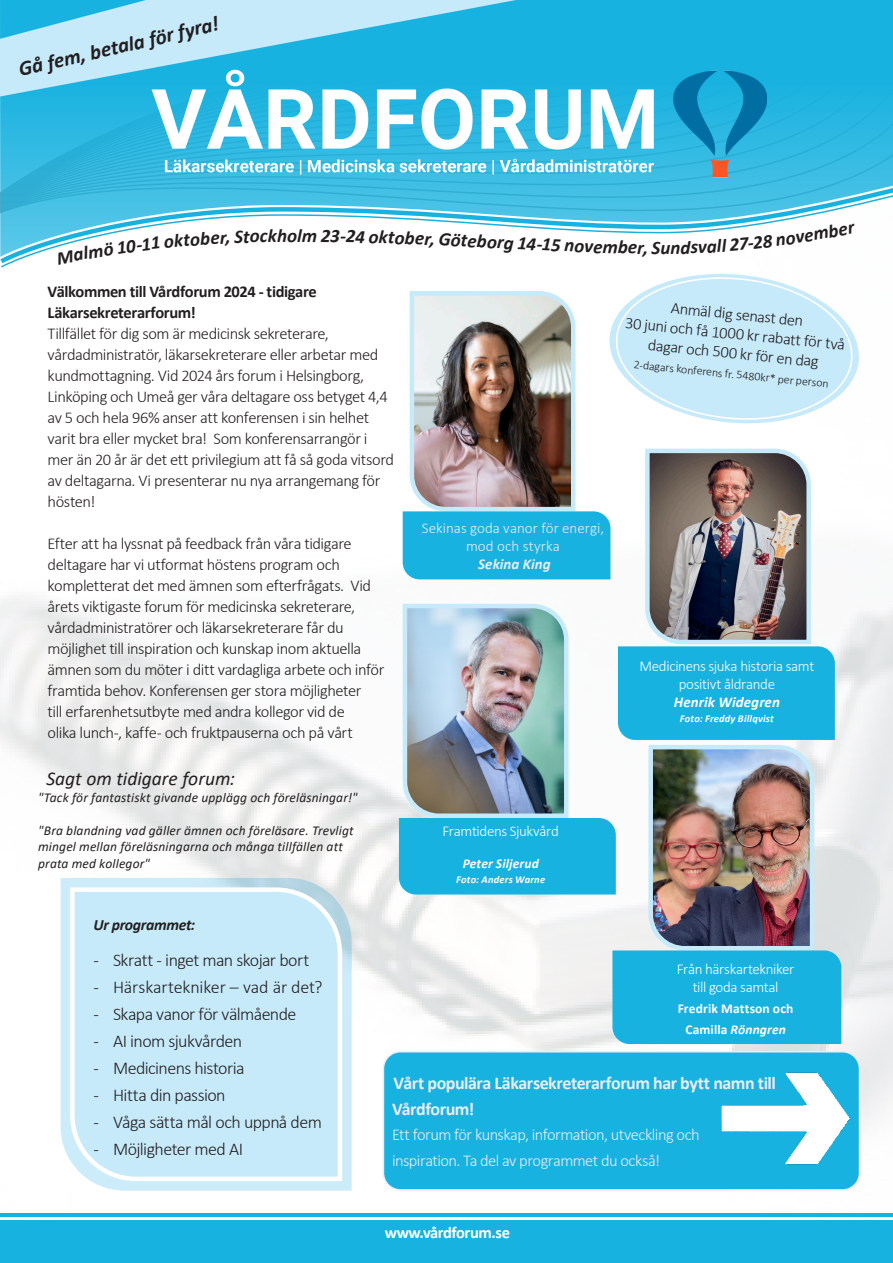
<style>
.page{position:relative;width:893px;height:1263px;background:#fff}
.page>*{position:absolute;margin:0;border:0;box-sizing:border-box;transform-origin:0 0}
.t1{font:italic 700 21px "Calibri";color:#231f20}
.t2{font:italic 19.5px "Calibri";color:#231f20}
.t3{font:italic 700 19.05px "Calibri";color:#231f20}
.t4{font:300 18px "Calibri";letter-spacing:-.03em;color:#231f20}
.t5{font:700 18px/25.5px "Calibri";letter-spacing:-.025em;color:#ecedf6}
.t6{font:300 18px "Calibri";letter-spacing:-.01em;color:#231f20}
.t7{font:300 16.5px/21px "Calibri";letter-spacing:-.03em;color:#231f20}
.t8{font:300 16.5px/25.5px "Calibri";letter-spacing:-.035em;color:#ecedf6}
.t9{font:700 16.5px/21px "Calibri";letter-spacing:-.025em;color:#231f20}
.t10{font:700 16.5px "Calibri";letter-spacing:-.025em;color:#fff}
.t11{font:italic 700 15.75px "Calibri";letter-spacing:-.025em;color:#231f20}
.t12{font:300 15px/18px "Calibri";letter-spacing:-.025em;color:#fff;text-align:center}
.t13{font:300 15px/18px "Calibri";letter-spacing:.005em;color:#ecedf6;text-align:center}
.t14{font:italic 700 15px "Calibri";letter-spacing:.005em;color:#fff}
.t15{font:italic 700 15px "Calibri";letter-spacing:.005em;color:#ecedf6}
.t16{font:italic 13.5px/16.5px "Calibri";letter-spacing:.01em;color:#231f20}
.t17{font:700 13.5px/21px "Calibri";letter-spacing:.01em;color:#fff;text-align:center}
.t18{font:italic 700 13.5px "Calibri";letter-spacing:.01em;color:#fff}
.t19{font:300 12px "Calibri";color:#231f20}
.t20{font:italic 700 10.5px "Calibri";letter-spacing:.015em;color:#fff}
.s1{font-style:italic}
</style>
<div class="page">
<img style="left:0;top:598px;width:893px;height:593px">
<svg style="left:68px;top:885px;width:276px;height:298px"></svg>
<div style="left:383px;top:1052px;width:476px;height:138px;background:#18b2e0;border-radius:17px"></div>
<div style="left:383px;top:1051px;width:477px;height:139px;border:2px solid #ecedf6;border-radius:17px"></div>
<img style="left:399px;top:274px;width:464px;height:770px">
<img style="left:715px;top:1053px;width:138px;height:112px">
<div style="left:0;top:1220px;width:893px;height:43px;background:#18b2e0"></div>
<hr style="left:0;top:1213px;width:893px;height:4px;background:#18b2e0">
<svg style="left:0;top:0;width:893px;height:178px;fill:#18b2e0"></svg>
<svg style="left:0;top:0;width:516px;height:97px;fill:#c6eafa"></svg>
<img style="left:152px;top:65px;width:615px;height:113px">
<svg style="left:0;top:178px;width:893px;height:9px"></svg>
<svg style="left:0;top:187px;width:893px;height:81px"></svg>
<svg style="left:56px;top:230px;width:187px;height:34px"></svg>
<svg style="left:671px;top:223px;width:185px;height:31px"></svg>
<p class="t1" style="left:16px;top:55px;width:206px;rotate:-13deg">Gå fem, betala för fyra!</p>
<p class="t3" style="left:243px;top:223px;width:35px;rotate:-1deg">tock</p>
<p class="t3" style="left:277px;top:222px;width:42px">holm</p>
<p class="t3" style="left:321px;top:222px;width:46px;rotate:1deg">23-24</p>
<p class="t3" style="left:369px;top:223px;width:68px;rotate:2deg">oktober,</p>
<p class="t3" style="left:439px;top:225px;width:124px;rotate:3deg">Göteborg 14-15</p>
<p class="t3" style="left:565px;top:232px;width:40px;rotate:2deg">nove</p>
<p class="t3" style="left:603px;top:233px;width:47px;rotate:1deg">mber,</p>
<p class="t3" style="left:651px;top:234px;width:21px">Su</p>
<p class="t9" style="left:48px;top:281px;width:271px">Välkommen till Vårdforum 2024 - tidigare<br>Läkarsekreterarforum!</p>
<p class="t7" style="left:48px;top:323px;width:348px">Tillfället för dig som är medicinsk sekreterare, vårdadministratör, läkarsekreterare eller arbetar med kundmottagning. Vid 2024 års forum i Helsingborg, Linköping och Umeå ger våra deltagare oss betyget 4,4 av 5 och hela 96% anser att konferensen i sin helhet varit bra eller mycket bra! Som konferensarrangör i mer än 20 år är det ett privilegium att få så goda vitsord av deltagarna. Vi presenterar nu nya arrangemang för hösten!</p>
<p class="t7" style="left:48px;top:533px;width:338px">Efter att ha lyssnat på feedback från våra tidigare deltagare har vi utformat höstens program och kompletterat det med ämnen som efterfrågats. Vid årets viktigaste forum för medicinska sekreterare, vårdadministratörer och läkarsekreterare får du möjlighet till inspiration och kunskap inom aktuella ämnen som du möter i ditt vardagliga arbete och inför framtida behov. Konferensen ger stora möjligheter<br>till erfarenhetsutbyte med andra kollegor vid de<br>olika lunch-, kaffe- och fruktpauserna och på vårt</p>
<p class="t2" style="left:46px;top:765px;width:190px">Sagt om tidigare forum:</p>
<p class="t16" style="left:38px;top:788px;width:321px">"Tack för fantastiskt givande upplägg och föreläsningar!"</p>
<p class="t16" style="left:38px;top:821px;width:317px">"Bra blandning vad gäller ämnen och föreläsare. Trevligt mingel mellan föreläsningarna och många tillfällen att prata med kollegor"</p>
<p class="t7" style="left:628px;top:293px;width:222px;line-height:19.5px;text-align:center;rotate:6deg">Anmäl dig senast den<br>30 juni och få 1000 kr rabatt för två dagar och 500 kr för en dag</p>
<p class="t19" style="left:635px;top:356px;width:197px;rotate:6deg">2-dagars konferens fr. 5480kr* per person</p>
<p class="t13" style="left:422px;top:519px;width:184px">Sekinas goda vanor för energi, mod och styrka</p>
<p class="t15" style="left:478px;top:553px;width:74px">Sekina King</p>
<p class="t12" style="left:639px;top:657px;width:176px">Medicinens sjuka historia samt positivt åldrande</p>
<p class="t14" style="left:674px;top:692px;width:108px">Henrik Widegren</p>
<p class="t20" style="left:680px;top:711px;width:95px">Foto: Freddy Billqvist</p>
<p class="t12" style="left:443px;top:822px;width:118px">Framtidens Sjukvård</p>
<p class="t18" style="left:463px;top:854px;width:78px">Peter Siljerud</p>
<p class="t20" style="left:456px;top:872px;width:90px">Foto: Anders Warne</p>
<p class="t11" style="left:94px;top:913px;width:103px">Ur programmet:</p>
<p class="t4" style="left:94px;top:948px;width:217px">- Skratt - inget man skojar bort</p>
<p class="t6" style="left:94px;top:975px;width:231px">- Härskartekniker – vad är det?</p>
<p class="t4" style="left:94px;top:1002px;width:204px">- Skapa vanor för välmående</p>
<p class="t4" style="left:94px;top:1029px;width:150px">- AI inom sjukvården</p>
<p class="t4" style="left:94px;top:1056px;width:153px">- Medicinens historia</p>
<p class="t4" style="left:94px;top:1083px;width:134px">- Hitta din passion</p>
<p class="t4" style="left:94px;top:1110px;width:230px">- Våga sätta mål och uppnå dem</p>
<p class="t4" style="left:94px;top:1137px;width:151px">- Möjligheter med AI</p>
<p class="t12" style="left:677px;top:959px;width:119px">Från härskartekniker till goda samtal</p>
<p class="t17" style="left:678px;top:997px;width:117px">Fredrik Mattson och<br>Camilla <span class="s1">Rönngren</span></p>
<p class="t5" style="left:392px;top:1070px;width:385px">Vårt populära Läkarsekreterarforum har bytt namn till<br>Vårdforum!</p>
<p class="t8" style="left:392px;top:1122px;width:309px">Ett forum för kunskap, information, utveckling och inspiration. Ta del av programmet du också!</p>
<p class="t10" style="left:354px;top:1217px;width:186px">www.kompetensgruppen.se</p>
<p class="t10" style="left:385px;top:1220px;width:127px">www.vårdforum.se</p>
</div>
